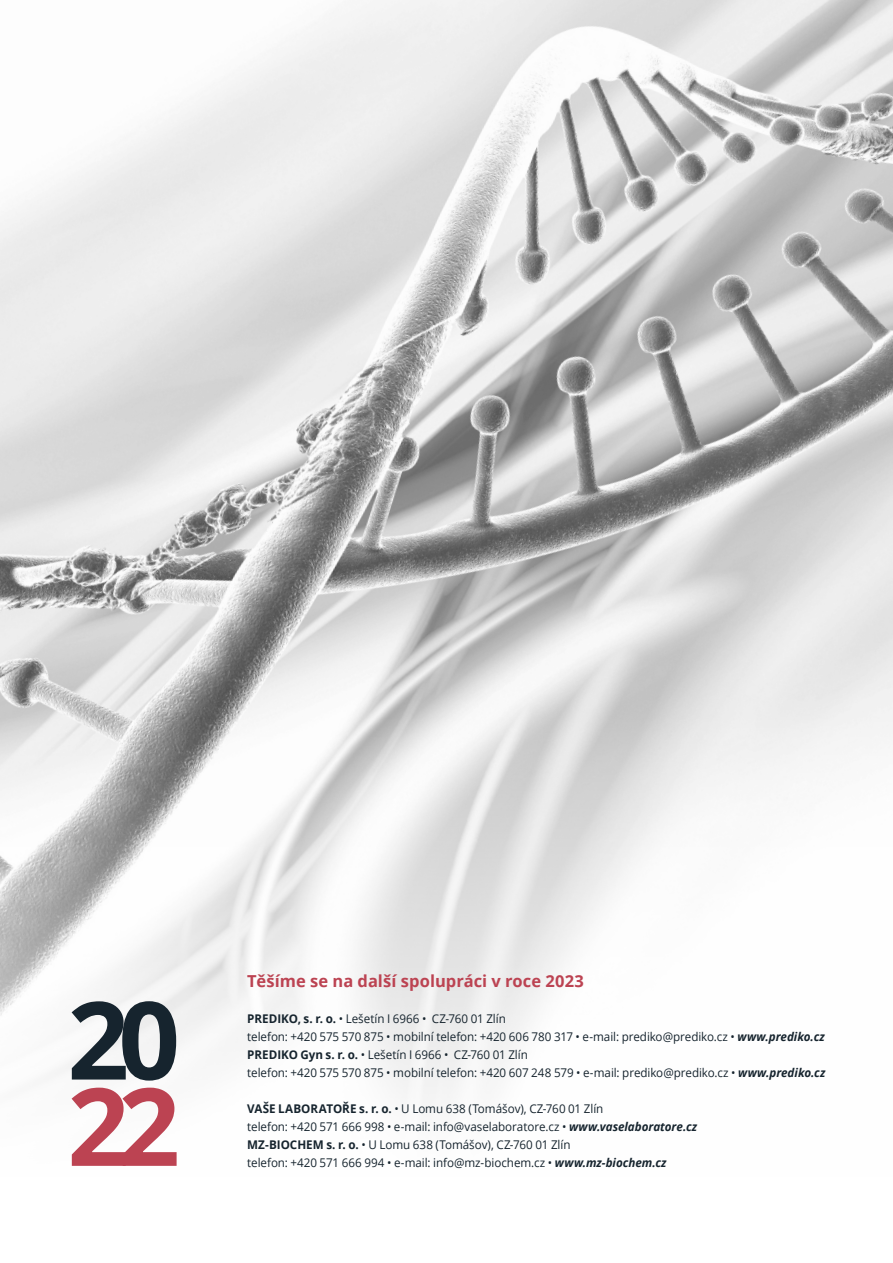
<style>
.page{position:relative;width:893px;height:1263px;background:#fff}
.page>*{position:absolute;margin:0;border:0;box-sizing:border-box;transform-origin:0 0}
.t1{font:700 108px "Open Sans";color:#16242e}
.t2{font:700 108px "Open Sans";color:#bc4352}
.t3{font:700 16.5px "Open Sans";color:#bc4352}
.t4{font:12px/18px "Open Sans";letter-spacing:-.005em;color:#16242e}
.s1{font-weight:700}
.s2{font-weight:700;font-style:italic}
</style>
<div class="page">
<img style="left:0;top:0;width:893px;height:1105px">
<h1 class="t1" style="left:68px;top:964px;width:114px">20</h1>
<h1 class="t2" style="left:68px;top:1050px;width:114px">22</h1>
<h2 class="t3" style="left:247px;top:969px;width:338px">Těšíme se na další spolupráci v roce 2023</h2>
<p class="t4" style="left:247px;top:1009px;width:580px"><span class="s1">PREDIKO, s. r. o.</span> • Lešetín I 6966 • CZ-760 01 Zlín<br>telefon: +420 575 570 875 • mobilní telefon: +420 606 780 317 • e-mail: prediko@prediko.cz • <span class="s2">www.prediko.cz </span><span class="s1">PREDIKO Gyn s. r. o.</span> • Lešetín I 6966 • CZ-760 01 Zlín<br>telefon: +420 575 570 875 • mobilní telefon: +420 607 248 579 • e-mail: prediko@prediko.cz • <span class="s2">www.prediko.cz</span></p>
<p class="t4" style="left:247px;top:1099px;width:452px"><span class="s1">VAŠE LABORATOŘE s. r. o.</span> • U Lomu 638 (Tomášov), CZ-760 01 Zlín<br>telefon: +420 571 666 998 • e-mail: info@vaselaboratore.cz • <span class="s2">www.vaselaboratore.cz </span><span class="s1">MZ-BIOCHEM s. r. o.</span> • U Lomu 638 (Tomášov), CZ-760 01 Zlín<br>telefon: +420 571 666 994 • e-mail: info@mz-biochem.cz • <span class="s2">www.mz-biochem.cz</span></p>
</div>
